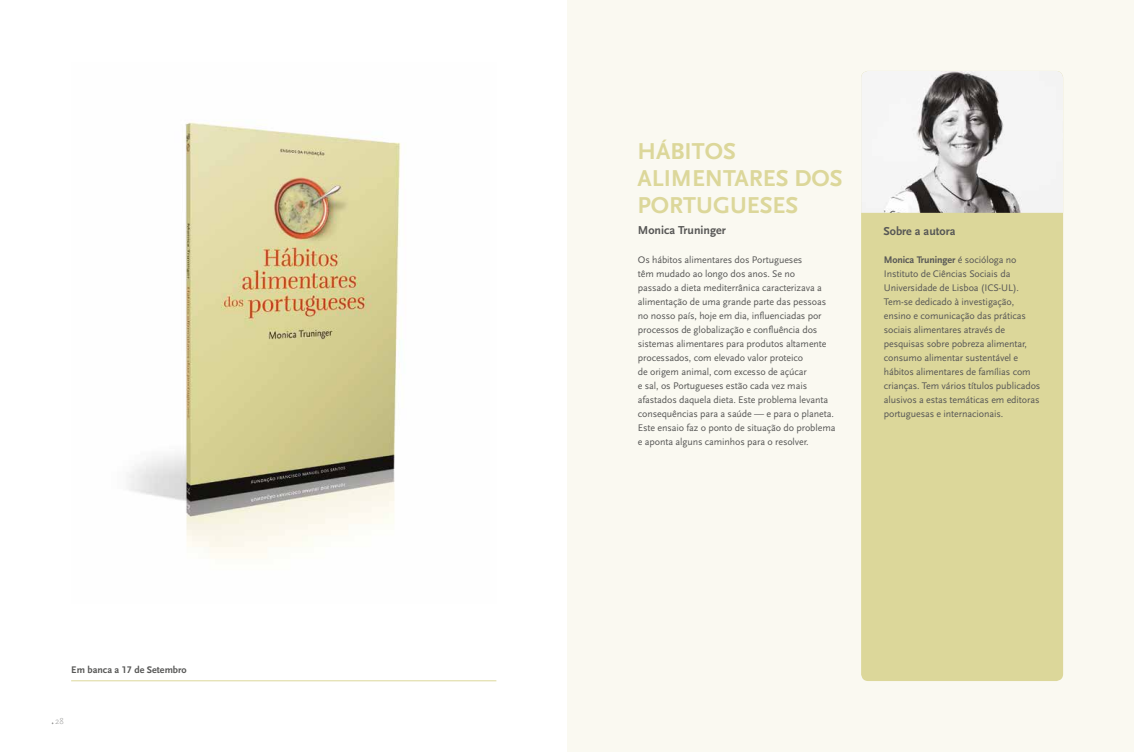
<style>
.page{position:relative;width:1134px;height:752px;background:#fff}
.page>*{position:absolute;margin:0;border:0;box-sizing:border-box;transform-origin:0 0}
.t1{font:24px/27px "Scala Sans Bold LF";color:#dcd79a}
.t2{font:12px "Scala Sans Bold LF";color:#575756}
.t3{font:10px/14px "Scala Sans";letter-spacing:-.01em;color:#575756}
.t4{font:10px "Scala Sans Bold LF";color:#575756}
.t5{font:300 9px "Scala Sans";color:#9d9d9c}
.s1{font-family:"Scala Sans"}
</style>
<div class="page">
<img style="left:128px;top:122px;width:273px;height:436px">
<div style="left:567px;top:0;width:567px;height:751px;background:#faf9f1"></div>
<div style="left:861px;top:71px;width:202px;height:609px;background:#dcd79a;border-radius:7px"></div>
<img style="left:861px;top:71px;width:202px;height:142px">
<hr style="left:71px;top:680px;width:425px;height:1px;background:#dcd79a">
<p class="t4" style="left:71px;top:664px;width:117px">Em banca a 17 de Setembro</p>
<p class="t5" style="left:55px;top:716px;width:10px">28</p>
<h1 class="t1" style="left:638px;top:138px;width:207px">HÁBITOS<br>ALIMENTARES DOS<br>PORTUGUESES</h1>
<p class="t2" style="left:638px;top:224px;width:89px">Monica Truninger</p>
<p class="t2" style="left:883px;top:224px;width:74px">Sobre a autora</p>
<p class="t3" style="left:638px;top:253px;width:199px">Os hábitos alimentares dos Portugueses<br>têm mudado ao longo dos anos. Se no<br>passado a dieta mediterrânica caracterizava a alimentação de uma grande parte das pessoas no nosso país, hoje em dia, influenciadas por processos de globalização e confluência dos sistemas alimentares para produtos altamente processados, com elevado valor proteico<br>de origem animal, com excesso de açúcar<br>e sal, os Portugueses estão cada vez mais afastados daquela dieta. Este problema levanta consequências para a saúde — e para o planeta.<br>Este ensaio faz o ponto de situação do problema e aponta alguns caminhos para o resolver.</p>
<p class="t4" style="left:884px;top:254px;width:134px">Monica Truninger <span class="s1">é socióloga no</span></p>
<p class="t3" style="left:884px;top:267px;width:158px">Instituto de Ciências Sociais da Universidade de Lisboa (ICS-UL).<br>Tem-se dedicado à investigação, ensino e comunicação das práticas sociais alimentares através de pesquisas sobre pobreza alimentar, consumo alimentar sustentável e hábitos alimentares de famílias com crianças. Tem vários títulos publicados alusivos a estas temáticas em editoras portuguesas e internacionais.</p>
</div>
